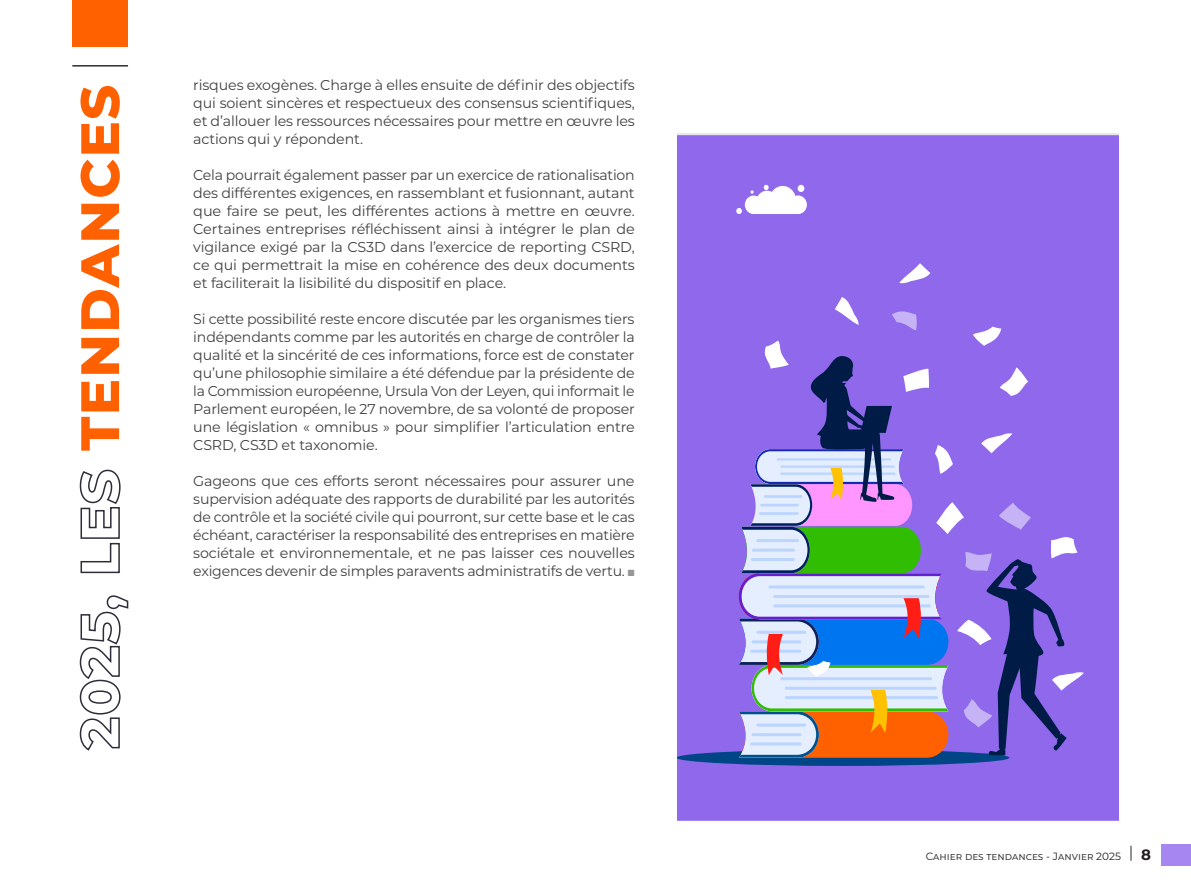
<style>
.page{position:relative;width:1191px;height:893px;background:#fff}
.page>*{position:absolute;margin:0;border:0;box-sizing:border-box;transform-origin:0 0}
.t1{font:800 54px "Montserrat";letter-spacing:.025em;color:#ff6000}
.t2{font:14.25px/18px "Montserrat";letter-spacing:-.01em;color:#414142;text-align:justify}
.t3{font:10.5px "Montserrat";color:#231f20}
.s1{color:#2c2d38}
.s2{color:#949698}
.s3{font-weight:700;font-size:15px}
</style>
<div class="page">
<div style="left:677px;top:135px;width:441px;height:686px;background:#8f68ec"></div>
<div style="left:677px;top:749px;width:332px;height:17px;background:#004586;border-radius:50%"></div>
<svg style="left:736px;top:185px;width:71px;height:29px"></svg>
<svg style="left:899px;top:263px;width:31px;height:21px"></svg>
<svg style="left:739px;top:297px;width:344px;height:461px"></svg>
<div style="left:1161px;top:844px;width:30px;height:21px;background:#a686f1"></div>
<div style="left:72px;top:0;width:56px;height:47px;background:#ff6000"></div>
<hr style="left:72px;top:65px;width:56px;height:2px;background:#2c2d38">
<h1 class="t1" style="left:60px;top:749px;width:666px;rotate:-90deg"><span class="s1">2025, LES</span> TENDANCES</h1>
<p class="t2" style="left:193px;top:75px;width:443px">risques exogènes. Charge à elles ensuite de définir des objectifs qui soient sincères et respectueux des consensus scientifiques, et d’allouer les ressources nécessaires pour mettre en œuvre les actions qui y répondent.</p>
<p class="t2" style="left:193px;top:165px;width:443px">Cela pourrait également passer par un exercice de rationalisation des différentes exigences, en rassemblant et fusionnant, autant que faire se peut, les différentes actions à mettre en œuvre.<br>Certaines entreprises réfléchissent ainsi à intégrer le plan de vigilance exigé par la CS3D dans l’exercice de reporting CSRD, ce qui permettrait la mise en cohérence des deux documents et faciliterait la lisibilité du dispositif en place.</p>
<p class="t2" style="left:193px;top:309px;width:443px">Si cette possibilité reste encore discutée par les organismes tiers indépendants comme par les autorités en charge de contrôler la qualité et la sincérité de ces informations, force est de constater qu’une philosophie similaire a été défendue par la présidente de la Commission européenne, Ursula Von der Leyen, qui informait le Parlement européen, le 27 novembre, de sa volonté de proposer une législation « omnibus » pour simplifier l’articulation entre CSRD, CS3D et taxonomie.</p>
<p class="t2" style="left:193px;top:471px;width:443px">Gageons que ces efforts seront nécessaires pour assurer une supervision adéquate des rapports de durabilité par les autorités de contrôle et la société civile qui pourront, sur cette base et le cas échéant, caractériser la responsabilité des entreprises en matière sociétale et environnementale, et ne pas laisser ces nouvelles exigences devenir de simples paravents administratifs de vertu. <span class="s2">■</span></p>
<p class="t3" style="left:925px;top:849px;width:227px">Cahier des tendances - Janvier 2025 <sup>|</sup> <span class="s3">8</span></p>
</div>
